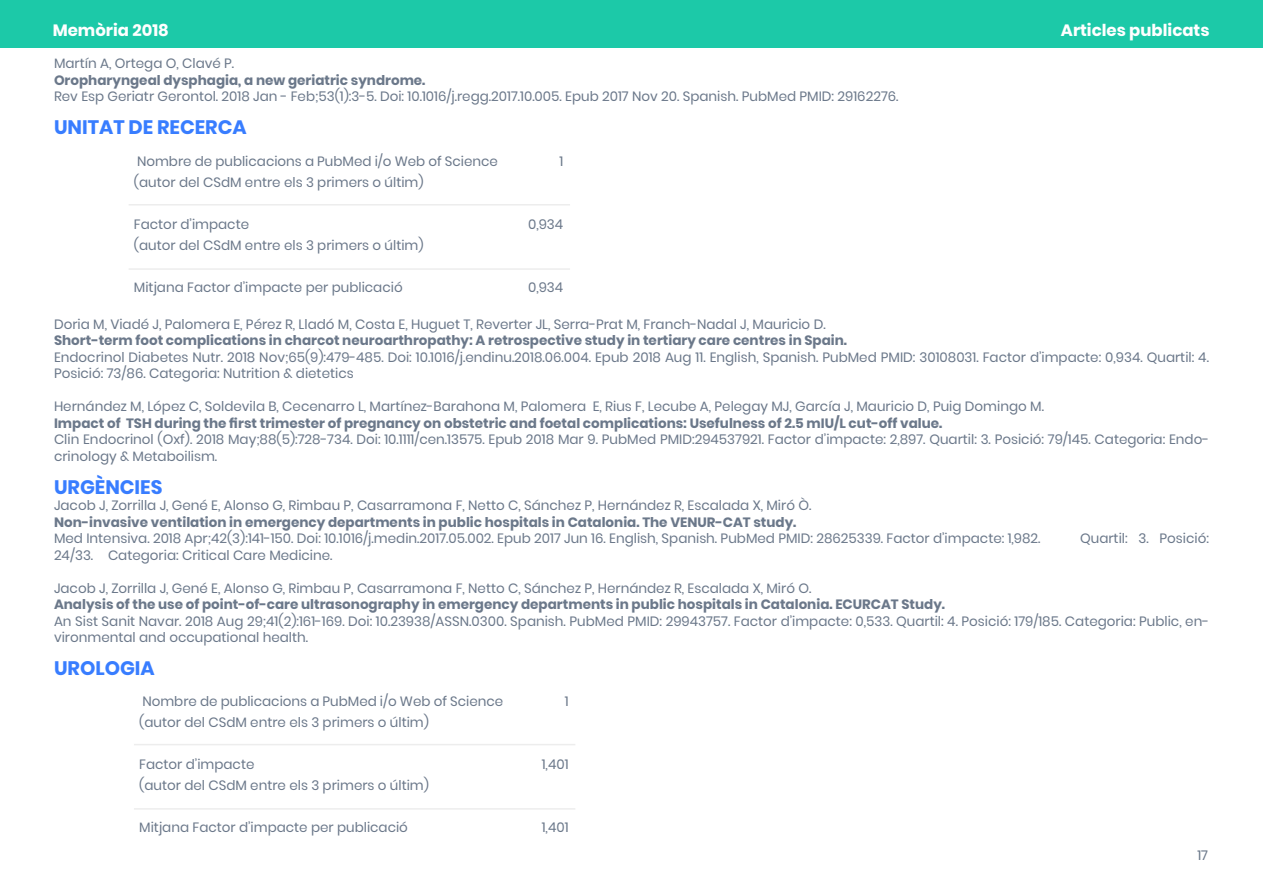
<style>
.page{position:relative;width:1263px;height:893px;background:#fff}
.page>*{position:absolute;margin:0;border:0;box-sizing:border-box;transform-origin:0 0}
.t1{font:700 19.5px "Poppins";color:#387dff}
.t2{font:700 16.5px "Poppins";color:#fff}
.t3{font:13.5px/21px "Poppins";color:#6b788a}
.t4{font:700 13.5px "Poppins";color:#6b788a}
</style>
<div class="page">
<hr style="left:129px;top:204px;width:441px;height:1px;background:#ededed">
<hr style="left:129px;top:268px;width:441px;height:2px;background:#ededed">
<hr style="left:134px;top:744px;width:441px;height:1px;background:#ededed">
<hr style="left:134px;top:808px;width:441px;height:2px;background:#ededed">
<hr style="left:0;top:0;width:1px;height:47px;background:#1cc9a8">
<div style="left:1px;top:0;width:1262px;height:47px;background:#1cc9a8"></div>
<p class="t2" style="left:53px;top:20px;width:118px">Memòria 2018</p>
<p class="t2" style="left:1061px;top:20px;width:150px">Articles publicats</p>
<p class="t3" style="left:54px;top:53px;width:182px">Martín A, Ortega O, Clavé P.</p>
<p class="t4" style="left:54px;top:72px;width:373px">Oropharyngeal dysphagia, a new geriatric syndrome.</p>
<p class="t3" style="left:54px;top:86px;width:846px">Rev Esp Geriatr Gerontol. 2018 Jan - Feb;53(1):3-5. Doi: 10.1016/j.regg.2017.10.005. Epub 2017 Nov 20. Spanish. PubMed PMID: 29162276.</p>
<h1 class="t1" style="left:54px;top:115px;width:194px">UNITAT DE RECERCA</h1>
<p class="t3" style="left:134px;top:151px;width:365px">Nombre de publicacions a PubMed i/o Web of Science (autor del CSdM entre els 3 primers o últim)</p>
<p class="t3" style="left:134px;top:214px;width:291px">Factor d’impacte<br>(autor del CSdM entre els 3 primers o últim)</p>
<p class="t3" style="left:134px;top:277px;width:270px">Mitjana Factor d’impacte per publicació</p>
<p class="t3" style="left:559px;top:151px;width:5px">1</p>
<p class="t3" style="left:528px;top:214px;width:37px">0,934</p>
<p class="t3" style="left:528px;top:277px;width:37px">0,934</p>
<p class="t3" style="left:54px;top:314px;width:773px">Doria M, Viadé J, Palomera E, Pérez R, Lladó M, Costa E, Huguet T, Reverter JL, Serra-Prat M, Franch-Nadal J, Mauricio D.</p>
<p class="t4" style="left:54px;top:333px;width:795px">Short-term foot complications in charcot neuroarthropathy: A retrospective study in tertiary care centres in Spain.</p>
<p class="t3" style="left:54px;top:349px;width:1156px;line-height:16.5px">Endocrinol Diabetes Nutr. 2018 Nov;65(9):479-485. Doi: 10.1016/j.endinu.2018.06.004. Epub 2018 Aug 11. English, Spanish. PubMed PMID: 30108031. Factor d’impacte: 0,934. Quartil: 4.<br>Posició: 73/86. Categoria: Nutrition &amp; dietetics</p>
<p class="t3" style="left:54px;top:396px;width:991px">Hernández M, López C, Soldevila B, Cecenarro L, Martínez-Barahona M, Palomera E, Rius F, Lecube A, Pelegay MJ, García J, Mauricio D, Puig Domingo M.</p>
<p class="t4" style="left:54px;top:415px;width:890px">Impact of TSH during the first trimester of pregnancy on obstetric and foetal complications: Usefulness of 2.5 mIU/L cut-off value.</p>
<p class="t3" style="left:54px;top:431px;width:1157px;line-height:16.5px">Clin Endocrinol (Oxf). 2018 May;88(5):728-734. Doi: 10.1111/cen.13575. Epub 2018 Mar 9. PubMed PMID:294537921. Factor d’impacte: 2,897. Quartil: 3. Posició: 79/145. Categoria: Endo&shy;crinology &amp; Metaboilism.</p>
<h1 class="t1" style="left:54px;top:476px;width:110px">URGÈNCIES</h1>
<p class="t3" style="left:54px;top:495px;width:759px">Jacob J, Zorrilla J, Gené E, Alonso G, Rimbau P, Casarramona F, Netto C, Sánchez P, Hernández R, Escalada X, Miró Ò.</p>
<p class="t4" style="left:54px;top:514px;width:744px">Non-invasive ventilation in emergency departments in public hospitals in Catalonia. The VENUR-CAT study.</p>
<p class="t3" style="left:54px;top:528px;width:988px">Med Intensiva. 2018 Apr;42(3):141-150. Doi: 10.1016/j.medin.2017.05.002. Epub 2017 Jun 16. English, Spanish. PubMed PMID: 28625339. Factor d’impacte: 1,982.</p>
<p class="t3" style="left:1080px;top:528px;width:130px">Quartil: 3. Posició:</p>
<p class="t3" style="left:54px;top:545px;width:280px">24/33. Categoria: Critical Care Medicine.</p>
<p class="t3" style="left:54px;top:578px;width:759px">Jacob J, Zorrilla J, Gené E, Alonso G, Rimbau P, Casarramona F, Netto C, Sánchez P, Hernández R, Escalada X, Miró O.</p>
<p class="t4" style="left:54px;top:597px;width:893px">Analysis of the use of point-of-care ultrasonography in emergency departments in public hospitals in Catalonia. ECURCAT Study.</p>
<p class="t3" style="left:54px;top:613px;width:1157px;line-height:16.5px">An Sist Sanit Navar. 2018 Aug 29;41(2):161-169. Doi: 10.23938/ASSN.0300. Spanish. PubMed PMID: 29943757. Factor d’impacte: 0,533. Quartil: 4. Posició: 179/185. Categoria: Public, en&shy;vironmental and occupational health.</p>
<h1 class="t1" style="left:54px;top:657px;width:102px">UROLOGIA</h1>
<p class="t3" style="left:139px;top:691px;width:365px">Nombre de publicacions a PubMed i/o Web of Science (autor del CSdM entre els 3 primers o últim)</p>
<p class="t3" style="left:139px;top:754px;width:291px">Factor d’impacte<br>(autor del CSdM entre els 3 primers o últim)</p>
<p class="t3" style="left:139px;top:817px;width:270px">Mitjana Factor d’impacte per publicació</p>
<p class="t3" style="left:565px;top:691px;width:5px">1</p>
<p class="t3" style="left:542px;top:754px;width:28px">1,401</p>
<p class="t3" style="left:542px;top:817px;width:28px">1,401</p>
<p class="t3" style="left:1197px;top:845px;width:12px">17</p>
</div>
